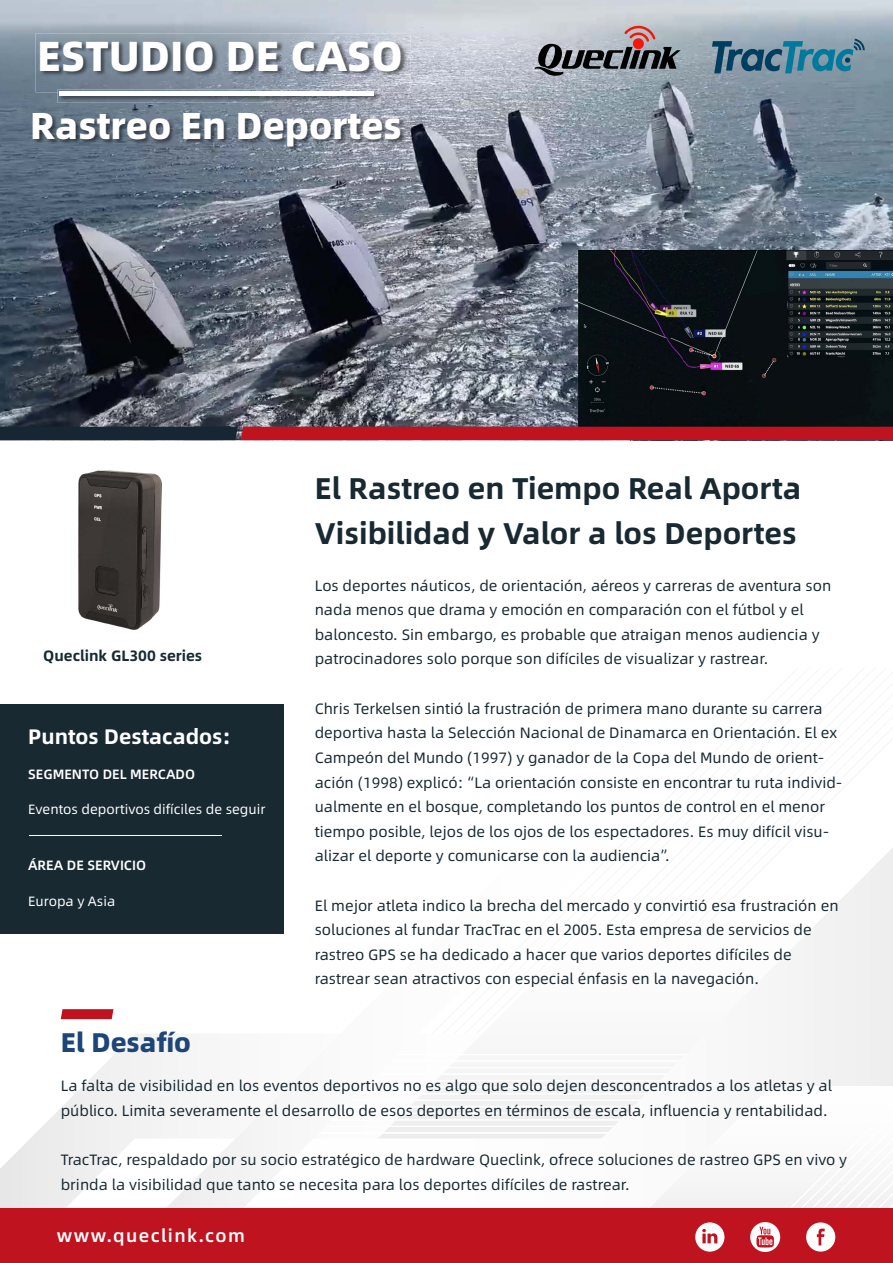
<style>
.page{position:relative;width:893px;height:1263px;background:#fff}
.page>*{position:absolute;margin:0;border:0;box-sizing:border-box;transform-origin:0 0}
.t1{font:800 42px "Alibaba Sans";color:#fff}
.t2{font:800 37.5px "Alibaba Sans";color:#fff}
.t3{font:700 30px/44.8px "Alibaba Sans";color:#182932}
.t4{font:800 27px "Alibaba Sans";color:#1d4577}
.t5{font:700 21px "Alibaba Sans";color:#fff}
.t6{font:500 18px "Alibaba Sans";letter-spacing:.08em;color:#fff}
.t7{font:15px/24.6px "Alibaba Sans";color:#182932}
.t8{font:700 15px "Alibaba Sans";color:#182a32}
.t9{font:13.5px "Alibaba Sans";color:#fff}
.t10{font:500 13.5px "Alibaba Sans";color:#fff}
</style>
<div class="page">
<svg style="left:11px;top:848px;width:882px;height:360px"></svg>
<svg style="left:111px;top:704px;width:673px;height:504px"></svg>
<svg style="left:594px;top:1086px;width:299px;height:122px"></svg>
<img style="left:0;top:0;width:104px;height:427px">
<img style="left:368px;top:48px;width:525px;height:245px">
<img style="left:104px;top:103px;width:264px;height:324px">
<img style="left:367px;top:293px;width:212px;height:134px">
<img style="left:579px;top:251px;width:314px;height:176px">
<svg style="left:0;top:427px;width:893px;height:13px;background:#921825"></svg>
<div style="left:0;top:1208px;width:893px;height:55px;background:#c01320"></div>
<svg style="left:695px;top:1222px;width:29px;height:30px"></svg>
<svg style="left:735px;top:1105px;width:158px;height:147px"></svg>
<svg style="left:61px;top:1009px;width:52px;height:10px"></svg>
<div style="left:0;top:705px;width:284px;height:229px;background:#182932"></div>
<hr style="left:29px;top:835px;width:192px;height:1px;background:#fff">
<img style="left:29px;top:105px;width:381px;height:54px">
<img style="left:57px;top:92px;width:324px;height:11px">
<hr style="left:59px;top:91px;width:314px;height:4px;background:#fff">
<img style="left:79px;top:470px;width:82px;height:159px">
<svg style="left:535px;top:25px;width:146px;height:52px;background:#8d8c92"></svg>
<svg style="left:712px;top:39px;width:153px;height:34px;background:#57859a"></svg>
<img style="left:36px;top:33px;width:375px;height:59px">
<img style="left:59px;top:91px;width:314px;height:1px">
<h1 class="t1" style="left:37px;top:22px;width:367px">ESTUDIO DE CASO</h1>
<h2 class="t2" style="left:30px;top:95px;width:373px">Rastreo En Deportes</h2>
<p class="t8" style="left:43px;top:644px;width:161px">Queclink GL300 series</p>
<h3 class="t5" style="left:28px;top:720px;width:204px">Puntos Destacados:</h3>
<p class="t10" style="left:28px;top:764px;width:169px">SEGMENTO DEL MERCADO</p>
<p class="t9" style="left:28px;top:799px;width:239px">Eventos deportivos difíciles de seguir</p>
<p class="t10" style="left:28px;top:855px;width:120px">ÁREA DE SERVICIO</p>
<p class="t9" style="left:28px;top:891px;width:89px">Europa y Asia</p>
<h3 class="t4" style="left:61px;top:1021px;width:132px">El Desafío</h3>
<h3 class="t3" style="left:315px;top:464px;width:488px">El Rastreo en Tiempo Real Aporta<br>Visibilidad y Valor a los Deportes</h3>
<p class="t7" style="left:315px;top:572px;width:518px">Los deportes náuticos, de orientación, aéreos y carreras de aventura son nada menos que drama y emoción en comparación con el fútbol y el baloncesto. Sin embargo, es probable que atraigan menos audiencia y patrocinadores solo porque son difíciles de visualizar y rastrear.</p>
<p class="t7" style="left:315px;top:695px;width:529px">Chris Terkelsen sintió la frustración de primera mano durante su carrera deportiva hasta la Selección Nacional de Dinamarca en Orientación. El ex Campeón del Mundo (1997) y ganador de la Copa del Mundo de orient&shy;ación (1998) explicó: “La orientación consiste en encontrar tu ruta individ&shy;ualmente en el bosque, completando los puntos de control en el menor tiempo posible, lejos de los ojos de los espectadores. Es muy difícil visu&shy;alizar el deporte y comunicarse con la audiencia”.</p>
<p class="t7" style="left:315px;top:892px;width:525px">El mejor atleta indico la brecha del mercado y convirtió esa frustración en soluciones al fundar TracTrac en el 2005. Esta empresa de servicios de rastreo GPS se ha dedicado a hacer que varios deportes difíciles de rastrear sean atractivos con especial énfasis en la navegación.</p>
<p class="t7" style="left:61px;top:1073px;width:773px">La falta de visibilidad en los eventos deportivos no es algo que solo dejen desconcentrados a los atletas y al público. Limita severamente el desarrollo de esos deportes en términos de escala, influencia y rentabilidad.</p>
<p class="t7" style="left:61px;top:1147px;width:788px">TracTrac, respaldado por su socio estratégico de hardware Queclink, ofrece soluciones de rastreo GPS en vivo y brinda la visibilidad que tanto se necesita para los deportes difíciles de rastrear.</p>
<p class="t6" style="left:57px;top:1221px;width:189px">www.queclink.com</p>
</div>
